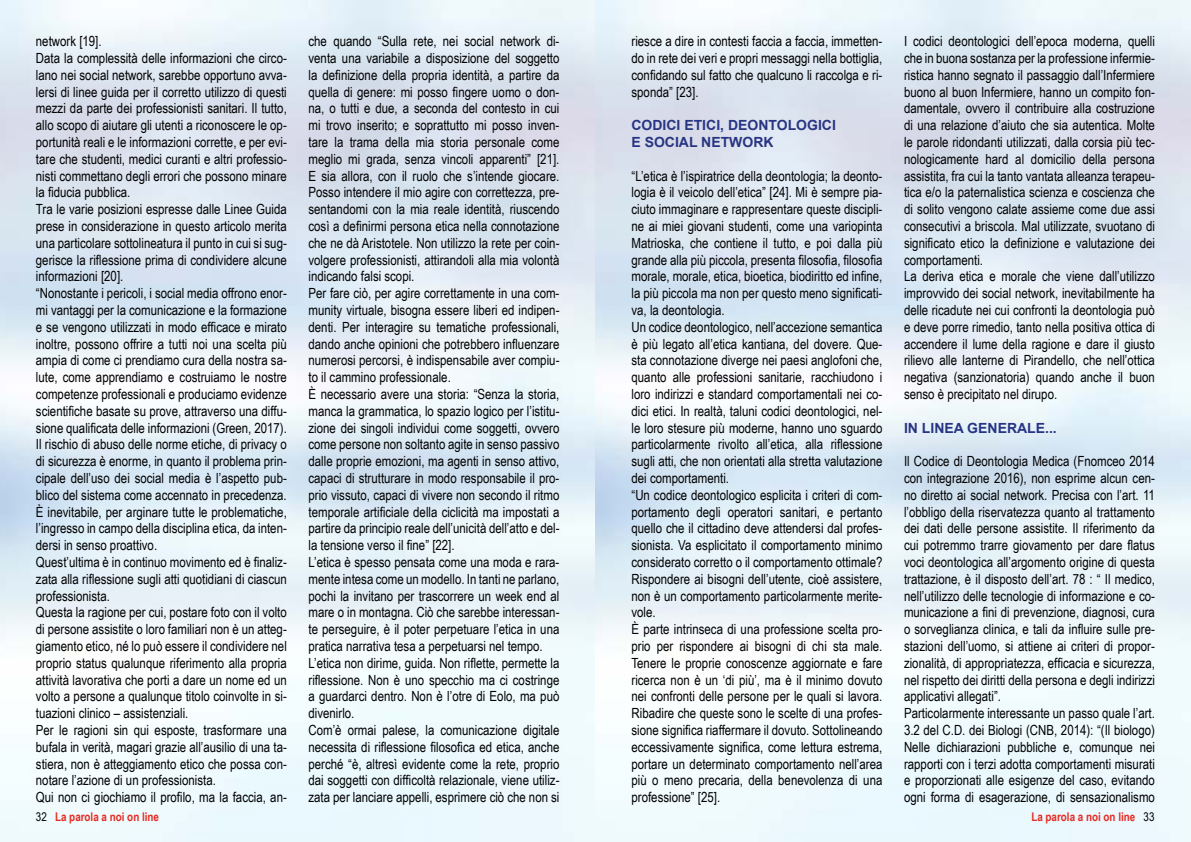
<style>
.page{position:relative;width:1191px;height:842px;background:#fff}
.page>*{position:absolute;margin:0;border:0;box-sizing:border-box;transform-origin:0 0}
.t1{font:14px/16.8px "Arial Narrow";color:#000}
.t2{font:700 14px/16.8px "Arial";color:#283583}
.t3{font:700 12px "Arial Narrow";color:#e62a22}
.s1{font-weight:400;color:#000}
.s2{font-weight:400;color:#020203}
</style>
<div class="page">
<p class="t1" style="left:36px;top:32px;width:252px">network [19].<br>Data la complessità delle informazioni che circo&shy;lano nei social network, sarebbe opportuno avva&shy;lersi di linee guida per il corretto utilizzo di questi mezzi da parte dei professionisti sanitari. Il tutto, allo scopo di aiutare gli utenti a riconoscere le op&shy;portunità reali e le informazioni corrette, e per evi&shy;tare che studenti, medici curanti e altri professio&shy;nisti commettano degli errori che possono minare la fiducia pubblica.<br>Tra le varie posizioni espresse dalle Linee Guida prese in considerazione in questo articolo merita una particolare sottolineatura il punto in cui si sug&shy;gerisce la riflessione prima di condividere alcune informazioni [20].<br>“Nonostante i pericoli, i social media offrono enor&shy;mi vantaggi per la comunicazione e la formazione e se vengono utilizzati in modo efficace e mirato inoltre, possono offrire a tutti noi una scelta più ampia di come ci prendiamo cura della nostra sa&shy;lute, come apprendiamo e costruiamo le nostre competenze professionali e produciamo evidenze scientifiche basate su prove, attraverso una diffu&shy;sione qualificata delle informazioni (Green, 2017).<br>Il rischio di abuso delle norme etiche, di privacy o di sicurezza è enorme, in quanto il problema prin&shy;cipale dell’uso dei social media è l’aspetto pub&shy;blico del sistema come accennato in precedenza.<br>È inevitabile, per arginare tutte le problematiche, l’ingresso in campo della disciplina etica, da inten&shy;dersi in senso proattivo.<br>Quest’ultima è in continuo movimento ed è finaliz&shy;zata alla riflessione sugli atti quotidiani di ciascun professionista.<br>Questa la ragione per cui, postare foto con il volto di persone assistite o loro familiari non è un atteg&shy;giamento etico, né lo può essere il condividere nel proprio status qualunque riferimento alla propria attività lavorativa che porti a dare un nome ed un volto a persone a qualunque titolo coinvolte in si&shy;tuazioni clinico – assistenziali.<br>Per le ragioni sin qui esposte, trasformare una bufala in verità, magari grazie all’ausilio di una ta&shy;stiera, non è atteggiamento etico che possa con&shy;notare l’azione di un professionista.<br>Qui non ci giochiamo il profilo, ma la faccia, an-</p>
<p class="t1" style="left:308px;top:32px;width:252px">che quando “Sulla rete, nei social network di&shy;venta una variabile a disposizione del soggetto la definizione della propria identità, a partire da quella di genere: mi posso fingere uomo o don&shy;na, o tutti e due, a seconda del contesto in cui mi trovo inserito; e soprattutto mi posso inven&shy;tare la trama della mia storia personale come meglio mi grada, senza vincoli apparenti” [21].<br>E sia allora, con il ruolo che s’intende giocare.<br>Posso intendere il mio agire con correttezza, pre&shy;sentandomi con la mia reale identità, riuscendo così a definirmi persona etica nella connotazione che ne dà Aristotele. Non utilizzo la rete per coin&shy;volgere professionisti, attirandoli alla mia volontà indicando falsi scopi.<br>Per fare ciò, per agire correttamente in una com&shy;munity virtuale, bisogna essere liberi ed indipen&shy;denti. Per interagire su tematiche professionali, dando anche opinioni che potrebbero influenzare numerosi percorsi, è indispensabile aver compiu&shy;to il cammino professionale.<br>È necessario avere una storia: “Senza la storia, manca la grammatica, lo spazio logico per l’istitu&shy;zione dei singoli individui come soggetti, ovvero come persone non soltanto agite in senso passivo dalle proprie emozioni, ma agenti in senso attivo, capaci di strutturare in modo responsabile il pro&shy;prio vissuto, capaci di vivere non secondo il ritmo temporale artificiale della ciclicità ma impostati a partire da principio reale dell’unicità dell’atto e del&shy;la tensione verso il fine” [22].<br>L’etica è spesso pensata come una moda e rara&shy;mente intesa come un modello. In tanti ne parlano, pochi la invitano per trascorrere un week end al mare o in montagna. Ciò che sarebbe interessan&shy;te perseguire, è il poter perpetuare l’etica in una pratica narrativa tesa a perpetuarsi nel tempo.<br>L’etica non dirime, guida. Non riflette, permette la riflessione. Non è uno specchio ma ci costringe a guardarci dentro. Non è l’otre di Eolo, ma può divenirlo.<br>Com’è ormai palese, la comunicazione digitale necessita di riflessione filosofica ed etica, anche perché “è, altresì evidente come la rete, proprio dai soggetti con difficoltà relazionale, viene utiliz&shy;zata per lanciare appelli, esprimere ciò che non si</p>
<p class="t1" style="left:631px;top:32px;width:252px;text-align:justify">riesce a dire in contesti faccia a faccia, immetten&shy;do in rete dei veri e propri messaggi nella bottiglia, confidando sul fatto che qualcuno li raccolga e ri&shy;sponda” [23].</p>
<p class="t2" style="left:631px;top:117px;width:206px">CODICI ETICI, DEONTOLOGICI<br>E SOCIAL NETWORK</p>
<p class="t1" style="left:631px;top:167px;width:252px">“L’etica è l’ispiratrice della deontologia; la deonto&shy;logia è il veicolo dell’etica” [24]. Mi è sempre pia&shy;ciuto immaginare e rappresentare queste discipli&shy;ne ai miei giovani studenti, come una variopinta Matrioska, che contiene il tutto, e poi dalla più grande alla più piccola, presenta filosofia, filosofia morale, morale, etica, bioetica, biodiritto ed infine, la più piccola ma non per questo meno significati&shy;va, la deontologia.<br>Un codice deontologico, nell’accezione semantica è più legato all’etica kantiana, del dovere. Que&shy;sta connotazione diverge nei paesi anglofoni che, quanto alle professioni sanitarie, racchiudono i loro indirizzi e standard comportamentali nei co&shy;dici etici. In realtà, taluni codici deontologici, nel&shy;le loro stesure più moderne, hanno uno sguardo particolarmente rivolto all’etica, alla riflessione sugli atti, che non orientati alla stretta valutazione dei comportamenti.<br>“Un codice deontologico esplicita i criteri di com&shy;portamento degli operatori sanitari, e pertanto quello che il cittadino deve attendersi dal profes&shy;sionista. Va esplicitato il comportamento minimo considerato corretto o il comportamento ottimale?<br>Rispondere ai bisogni dell’utente, cioè assistere, non è un comportamento particolarmente merite&shy;vole.<br>È parte intrinseca di una professione scelta pro&shy;prio per rispondere ai bisogni di chi sta male.<br>Tenere le proprie conoscenze aggiornate e fare ricerca non è un ‘di più’, ma è il minimo dovuto nei confronti delle persone per le quali si lavora.<br>Ribadire che queste sono le scelte di una profes&shy;sione significa riaffermare il dovuto. Sottolineando eccessivamente significa, come lettura estrema, portare un determinato comportamento nell’area più o meno precaria, della benevolenza di una professione” [25].</p>
<p class="t1" style="left:904px;top:32px;width:252px">I codici deontologici dell’epoca moderna, quelli che in buona sostanza per la professione infermie&shy;ristica hanno segnato il passaggio dall’Infermiere buono al buon Infermiere, hanno un compito fon&shy;damentale, ovvero il contribuire alla costruzione di una relazione d’aiuto che sia autentica. Molte le parole ridondanti utilizzati, dalla corsia più tec&shy;nologicamente hard al domicilio della persona assistita, fra cui la tanto vantata alleanza terapeu&shy;tica e/o la paternalistica scienza e coscienza che di solito vengono calate assieme come due assi consecutivi a briscola. Mal utilizzate, svuotano di significato etico la definizione e valutazione dei comportamenti.<br>La deriva etica e morale che viene dall’utilizzo improvvido dei social network, inevitabilmente ha delle ricadute nei cui confronti la deontologia può e deve porre rimedio, tanto nella positiva ottica di accendere il lume della ragione e dare il giusto rilievo alle lanterne di Pirandello, che nell’ottica negativa (sanzionatoria) quando anche il buon senso è precipitato nel dirupo.</p>
<p class="t2" style="left:904px;top:419px;width:154px">IN LINEA GENERALE...</p>
<p class="t1" style="left:904px;top:452px;width:252px">Il Codice di Deontologia Medica (Fnomceo 2014 con integrazione 2016), non esprime alcun cen&shy;no diretto ai social network. Precisa con l’art. 11 l’obbligo della riservatezza quanto al trattamento dei dati delle persone assistite. Il riferimento da cui potremmo trarre giovamento per dare flatus voci deontologica all’argomento origine di questa trattazione, è il disposto dell’art. 78 : “ Il medico, nell’utilizzo delle tecnologie di informazione e co&shy;municazione a fini di prevenzione, diagnosi, cura o sorveglianza clinica, e tali da influire sulle pre&shy;stazioni dell’uomo, si attiene ai criteri di propor&shy;zionalità, di appropriatezza, efficacia e sicurezza, nel rispetto dei diritti della persona e degli indirizzi applicativi allegati”.<br>Particolarmente interessante un passo quale l’art.<br>3.2 del C.D. dei Biologi (CNB, 2014): “(Il biologo)<br>Nelle dichiarazioni pubbliche e, comunque nei rapporti con i terzi adotta comportamenti misurati e proporzionati alle esigenze del caso, evitando ogni forma di esagerazione, di sensazionalismo</p>
<p class="t3" style="left:36px;top:807px;width:125px"><span class="s1">32</span> La parola a noi on line</p>
<p class="t3" style="left:1031px;top:807px;width:125px">La parola a noi on line <span class="s2">33</span></p>
</div>
